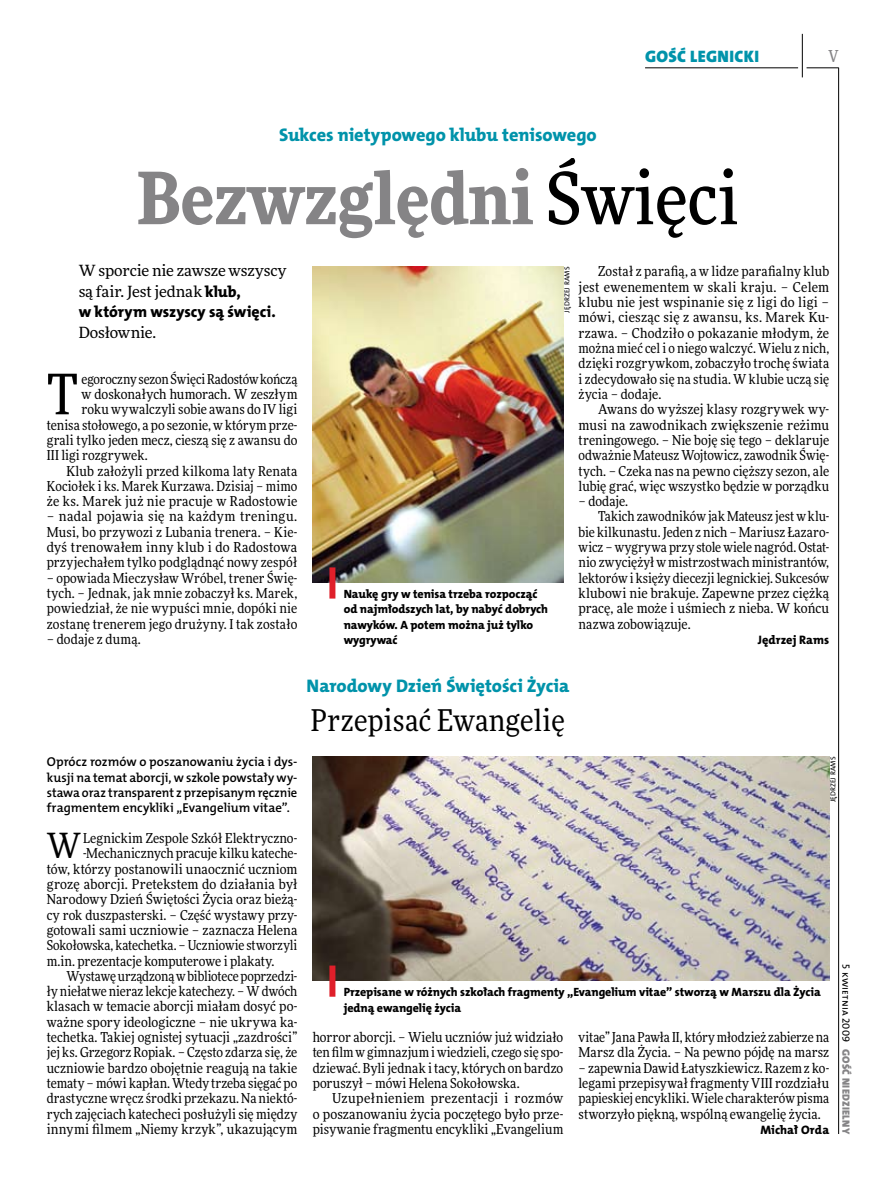
<style>
.page{position:relative;width:893px;height:1191px;background:#fff}
.page>*{position:absolute;margin:0;border:0;box-sizing:border-box;transform-origin:0 0}
.t1{font:900 72px "Freeday Narrow";color:#858486}
.t2{font:55.95px "Freeday Narrow News";color:#000}
.t3{font:34.8px "Freeday Narrow News";color:#000}
.t4{font:30px "Freeday Narrow News";letter-spacing:.01em;color:#000}
.t5{font:18.3px "The Mix HP8 Ex Bld";color:#0093aa}
.t6{font:16.65px "The Mix HP9 Blk";letter-spacing:.02em;color:#0093aa}
.t7{font:500 16.5px "Freeday Narrow";color:#858486;scale:.9 1}
.t8{font:15.75px "The Mix HP8 Ex Bld";color:#000}
.t9{font:15.45px/20.4px "Freeday News";letter-spacing:-.005em;color:#000}
.t10{font:13.65px/15.3px "Freeday Narrow News";letter-spacing:.005em;color:#000;text-align:justify}
.t11{font:12.9px/15.3px "The Mix HP6 Se Bld";color:#000;text-align:justify}
.t12{font:12.3px "The Mix HP8 Ex Bld";letter-spacing:.01em;color:#000}
.t13{font:12px/15.3px "The Mix HP8 Ex Bld";letter-spacing:-.005em;color:#000}
.t14{font:10.5px "The Mix HP9 Blk";letter-spacing:.025em;color:#858486}
.t15{font:10.5px "The Mix HP5 Plain";letter-spacing:.02em;color:#000}
.t16{font:7.2px "The Mix HP5 Plain";letter-spacing:.015em;color:#000}
.s1{font-weight:500;color:#000}
.s2{font-family:"The Mix HP8 Ex Bld";font-size:15.75px}
</style>
<div class="page">
<hr style="left:806px;top:68px;width:33px;height:1px;background:#000">
<hr style="left:645px;top:68px;width:153px;height:1px;background:#000">
<hr style="left:838px;top:68px;width:1px;height:1066px;background:#000">
<hr style="left:802px;top:34px;width:1px;height:43px;background:#000">
<img style="left:313px;top:267px;width:250px;height:316px">
<img style="left:313px;top:756px;width:516px;height:225px">
<div style="left:329px;top:567px;width:6px;height:31px;background:#df1f2a"></div>
<div style="left:329px;top:965px;width:6px;height:31px;background:#df1f2a"></div>
<p class="t6" style="left:645px;top:46px;width:115px">GOŚĆ LEGN ICKI</p>
<p class="t7" style="left:828px;top:46px;width:13px">V</p>
<h3 class="t5" style="left:279px;top:123px;width:319px">Sukces nietypowego klubu tenisowego</h3>
<h1 class="t1" style="left:137px;top:151px;width:603px">Bezwzględni <span class="s1">Święci</span></h1>
<p class="t9" style="left:79px;top:260px;width:209px">W sporcie nie zawsze wszyscy są fair. Jest jednak <span class="s2">klub,</span></p>
<p class="t8" style="left:79px;top:302px;width:199px">w którym wszyscy są święci.</p>
<p class="t9" style="left:79px;top:321px;width:79px">Dosłownie.</p>
<p class="t10" style="left:579px;top:264px;width:252px;text-indent:20px">Został z parafią, a w lidze parafialny klub jest ewenementem w skali kraju. – Celem klubu nie jest wspinanie się z ligi do ligi – mówi, ciesząc się z awansu, ks. Marek Ku&shy;rzawa. – Chodziło o pokazanie młodym, że można mieć cel i o niego walczyć. Wielu z nich, dzięki rozgrywkom, zobaczyło trochę świata i zdecydowało się na studia. W klubie uczą się życia – dodaje.</p>
<p class="t10" style="left:579px;top:401px;width:252px;text-indent:20px">Awans do wyższej klasy rozgrywek wy&shy;musi na zawodnikach zwiększenie reżimu treningowego. – Nie boję się tego – deklaruje odważnie Mateusz Wojtowicz, zawodnik Świę&shy;tych. – Czeka nas na pewno cięższy sezon, ale lubię grać, więc wszystko będzie w porządku</p>
<p class="t10" style="left:579px;top:493px;width:51px">– dodaje.</p>
<p class="t10" style="left:598px;top:509px;width:233px">Takich zawodników jak Mateusz jest w klu-</p>
<p class="t10" style="left:579px;top:524px;width:252px">bie kilkunastu. Jeden z nich – Mariusz Łazaro-</p>
<p class="t10" style="left:579px;top:539px;width:252px">wicz – wygrywa przy stole wiele nagród. Ostat-</p>
<p class="t10" style="left:579px;top:555px;width:252px">nio zwyciężył w mistrzostwach ministrantów,</p>
<p class="t10" style="left:579px;top:570px;width:252px">lektorów i księży diecezji legnickiej. Sukcesów</p>
<p class="t10" style="left:579px;top:585px;width:252px">klubowi nie brakuje. Zapewne przez ciężką</p>
<p class="t10" style="left:579px;top:600px;width:252px">pracę, ale może i uśmiech z nieba. W końcu</p>
<p class="t10" style="left:579px;top:616px;width:114px">nazwa zobowiązuje.</p>
<p class="t12" style="left:758px;top:632px;width:73px">Jędrzej Rams</p>
<p class="t16" style="left:562px;top:312px;width:47px;rotate:-90deg">Jędrzej Rams</p>
<h2 class="t2" style="left:47px;top:360px;width:33px">T</h2>
<p class="t10" style="left:82px;top:371px;width:217px">egoroczny sezon Święci Radostów kończą</p>
<p class="t10" style="left:82px;top:386px;width:217px">w doskonałych humorach. W zeszłym</p>
<p class="t10" style="left:82px;top:401px;width:217px">roku wywalczyli sobie awans do IV ligi</p>
<p class="t10" style="left:47px;top:417px;width:252px">tenisa stołowego, a po sezonie, w którym prze-</p>
<p class="t10" style="left:47px;top:432px;width:252px">grali tylko jeden mecz, cieszą się z awansu do</p>
<p class="t10" style="left:47px;top:447px;width:102px">III ligi rozgrywek.</p>
<p class="t10" style="left:66px;top:463px;width:232px">Klub założyli przed kilkoma laty Renata</p>
<p class="t10" style="left:47px;top:478px;width:252px">Kociołek i ks. Marek Kurzawa. Dzisiaj – mimo</p>
<p class="t10" style="left:47px;top:493px;width:252px">że ks. Marek już nie pracuje w Radostowie</p>
<p class="t10" style="left:47px;top:509px;width:252px">– nadal pojawia się na każdym treningu.<br>Musi, bo przywozi z Lubania trenera. – Kie&shy;dyś trenowałem inny klub i do Radostowa przyjechałem tylko podglądnąć nowy zespół</p>
<p class="t10" style="left:47px;top:570px;width:252px">– opowiada Mieczysław Wróbel, trener Świę&shy;tych. – Jednak, jak mnie zobaczył ks. Marek, powiedział, że nie wypuści mnie, dopóki nie zostanę trenerem jego drużyny. I tak zostało</p>
<p class="t10" style="left:47px;top:631px;width:95px">– dodaje z dumą.</p>
<p class="t13" style="left:344px;top:586px;width:206px">Naukę gry w tenisa trzeba rozpocząć od najmłodszych lat, by nabyć dobrych nawyków. A potem można już tylko wygrywać</p>
<p class="t11" style="left:47px;top:754px;width:252px">Oprócz rozmów o poszanowaniu życia i dys&shy;kusji na temat aborcji, w szkole powstały wy&shy;stawa oraz transparent z przepisanym ręcznie fragmentem encykliki „Evangelium vitae”.</p>
<h3 class="t3" style="left:47px;top:824px;width:36px">W</h3>
<p class="t10" style="left:83px;top:830px;width:216px">Legnickim Zespole Szkół Elektryczno-</p>
<p class="t10" style="left:83px;top:845px;width:216px">-Mechanicznych pracuje kilku kateche-</p>
<p class="t10" style="left:47px;top:861px;width:252px">tów, którzy postanowili unaocznić uczniom</p>
<p class="t10" style="left:47px;top:876px;width:252px">grozę aborcji. Pretekstem do działania był</p>
<p class="t10" style="left:47px;top:891px;width:252px">Narodowy Dzień Świętości Życia oraz bieżą-</p>
<p class="t10" style="left:47px;top:907px;width:252px">cy rok duszpasterski. – Część wystawy przy-</p>
<p class="t10" style="left:47px;top:922px;width:252px">gotowali sami uczniowie – zaznacza Helena</p>
<p class="t10" style="left:47px;top:937px;width:252px">Sokołowska, katechetka. – Uczniowie stworzyli</p>
<p class="t10" style="left:47px;top:953px;width:229px">m.in. prezentacje komputerowe i plakaty.</p>
<p class="t10" style="left:66px;top:968px;width:233px">Wystawę urządzoną wbibliotece poprzedzi-</p>
<p class="t10" style="left:47px;top:983px;width:252px">ły niełatwe nieraz lekcje katechezy. – W dwóch</p>
<p class="t10" style="left:47px;top:998px;width:252px">klasach w temacie aborcji miałam dosyć po-</p>
<p class="t10" style="left:47px;top:1014px;width:252px">ważne spory ideologiczne – nie ukrywa ka-</p>
<p class="t10" style="left:47px;top:1029px;width:252px">techetka. Takiej ognistej sytuacji „zazdrości”</p>
<p class="t10" style="left:47px;top:1044px;width:252px">jej ks. Grzegorz Ropiak. – Często zdarza się, że</p>
<p class="t10" style="left:47px;top:1060px;width:252px">uczniowie bardzo obojętnie reagują na takie</p>
<p class="t10" style="left:47px;top:1075px;width:252px">tematy – mówi kapłan. Wtedy trzeba sięgać po</p>
<p class="t10" style="left:47px;top:1090px;width:252px">drastyczne wręcz środki przekazu. Na niektó-</p>
<p class="t10" style="left:47px;top:1106px;width:252px">rych zajęciach katecheci posłużyli się między</p>
<p class="t10" style="left:47px;top:1121px;width:252px">innymi filmem „Niemy krzyk”, ukazującym</p>
<h3 class="t5" style="left:307px;top:674px;width:264px">Narodowy Dzień Świętości Życia</h3>
<h3 class="t4" style="left:311px;top:702px;width:255px">Przepisać Ewangelię</h3>
<p class="t16" style="left:828px;top:802px;width:47px;rotate:-90deg">Jędrzej Rams</p>
<p class="t13" style="left:344px;top:984px;width:479px">Przepisane w różnych szkołach fragmenty „Evangelium vitae” stworzą w Marszu dla Życia jedną ewangelię życia</p>
<p class="t10" style="left:313px;top:1029px;width:252px">horror aborcji. – Wielu uczniów już widziało ten film w gimnazjum i wiedzieli, czego się spo&shy;dziewać. Byli jednak i tacy, których on bardzo poruszył – mówi Helena Sokołowska.</p>
<p class="t10" style="left:313px;top:1090px;width:252px;text-indent:20px">Uzupełnieniem prezentacji i rozmów o poszanowaniu życia poczętego było prze&shy;pisywanie fragmentu encykliki „Evangelium</p>
<p class="t10" style="left:579px;top:1029px;width:252px">vitae” Jana Pawła II, który młodzież zabierze na<br>Marsz dla Życia. – Na pewno pójdę na marsz</p>
<p class="t10" style="left:579px;top:1060px;width:252px">– zapewnia Dawid Łatyszkiewicz. Razem z ko&shy;legami przepisywał fragmenty VIII rozdziału papieskiej encykliki. Wiele charakterów pisma stworzyło piękną, wspólną ewangelię życia.</p>
<p class="t12" style="left:760px;top:1122px;width:70px">Michał Orda</p>
<p class="t15" style="left:853px;top:964px;width:79px;rotate:90deg">5 kwietnia 2009</p>
<p class="t14" style="left:853px;top:1049px;width:86px;rotate:90deg">GOŚĆ NIEDZIELNY</p>
</div>
